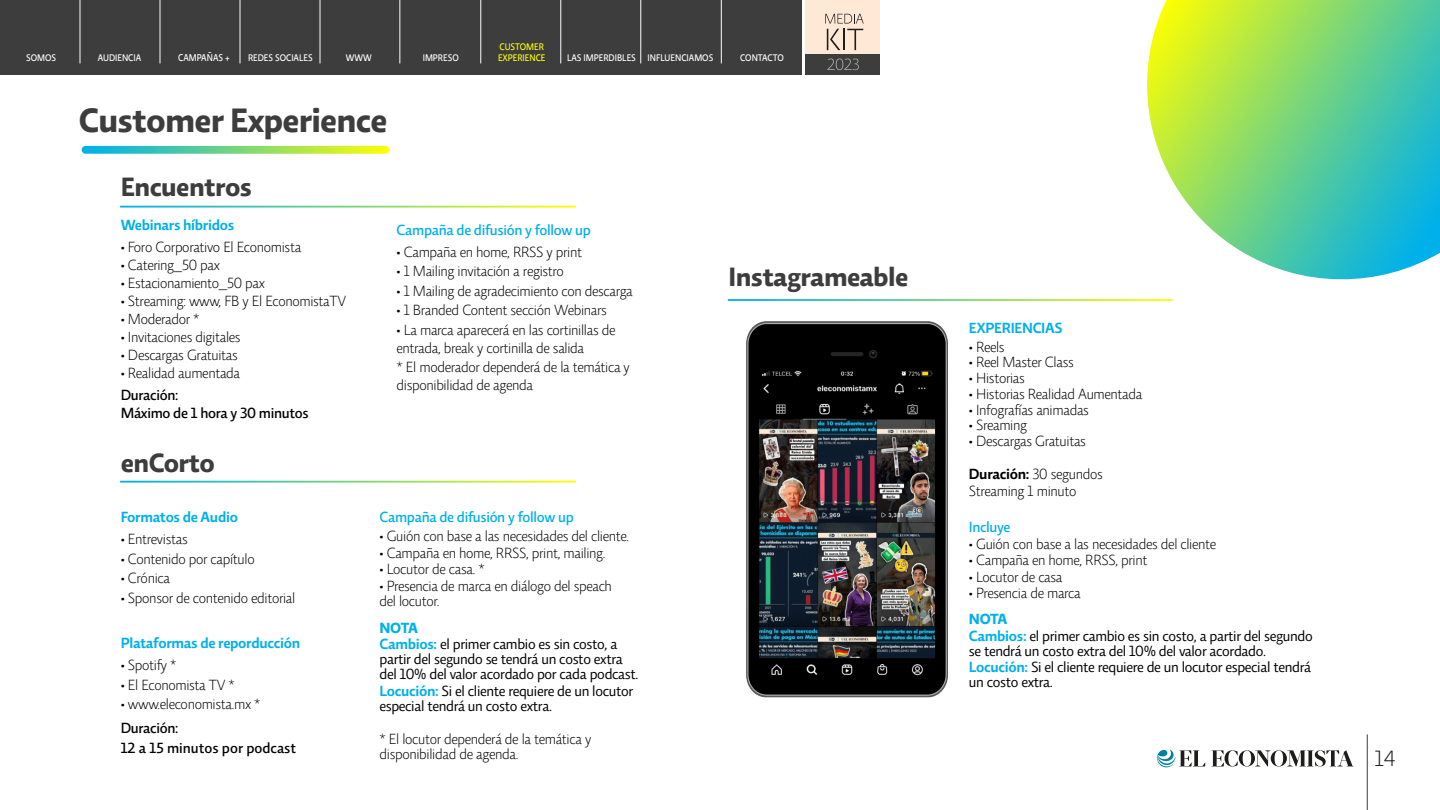
<style>
.page{position:relative;width:1440px;height:810px;background:#fff}
.page>*{position:absolute;margin:0;border:0;box-sizing:border-box;transform-origin:0 0}
.t1{font:700 34.5px "Relato Sans OT";letter-spacing:-.02em;color:#3d3d3d}
.t2{font:700 27px "Relato Sans OT";letter-spacing:-.02em;color:#3d3d3d}
.t3{font:300 22.5px "Relato Sans OT";color:#1d1d1b}
.t4{font:300 15px/18px "Relato Sans OT";letter-spacing:-.02em;color:#000}
.t5{font:15px/16.5px "Relato Sans OT";letter-spacing:-.02em;color:#000}
.t6{font:600 15px "Relato Sans OT";letter-spacing:-.02em;color:#00b0ea}
.t7{font:500 15px "Relato Sans OT";letter-spacing:-.02em;color:#00b0ea}
.t8{font:500 15px/18px "Relato Sans OT";letter-spacing:-.02em;color:#000}
.t9{font:500 15px/19.5px "Relato Sans OT";color:#000}
.t10{font:500 10.05px "Relato Sans OT";color:#fff;scale:.88 1}
.t11{font:500 9.75px "Relato Sans OT";color:#fff;scale:.9 1}
.t12{font:500 9.75px "Relato Sans OT";color:#ff0;scale:.9 1}
.s1{font-weight:700;color:#00b0ea}
.s2{font-weight:600;color:#00b0ea}
.s3{font-weight:600}
</style>
<div class="page">
<svg style="left:1147px;top:0;width:293px;height:280px;background:#80d792"></svg>
<svg style="left:1212px;top:750px;width:142px;height:17px"></svg>
<svg style="left:1157px;top:749px;width:48px;height:19px"></svg>
<hr style="left:1367px;top:734px;width:1px;height:76px;background:#3d3d3d">
<svg style="left:86px;top:146px;width:299px;height:8px;background:#7dd67e"></svg>
<img style="left:727px;top:299px;width:256px;height:399px">
<div style="left:0;top:0;width:802px;height:75px;background:#3d3d3d"></div>
<hr style="left:80px;top:0;width:1px;height:63px;background:#fff">
<hr style="left:160px;top:0;width:1px;height:63px;background:#fff">
<hr style="left:240px;top:0;width:1px;height:63px;background:#fff">
<hr style="left:320px;top:0;width:1px;height:63px;background:#fff">
<hr style="left:400px;top:0;width:1px;height:63px;background:#fff">
<hr style="left:481px;top:0;width:1px;height:63px;background:#fff">
<hr style="left:561px;top:0;width:1px;height:63px;background:#fff">
<hr style="left:641px;top:0;width:1px;height:63px;background:#fff">
<hr style="left:721px;top:0;width:1px;height:63px;background:#fff">
<div style="left:805px;top:0;width:75px;height:54px;background:#ffe8d5"></div>
<div style="left:805px;top:55px;width:75px;height:20px;background:#3d3d3d"></div>
<svg style="left:825px;top:14px;width:39px;height:36px"></svg>
<svg style="left:827px;top:59px;width:32px;height:11px"></svg>
<p class="t12" style="left:500px;top:41px;width:51px">CUSTOMER</p>
<p class="t11" style="left:26px;top:52px;width:35px">SOMOS</p>
<p class="t11" style="left:98px;top:52px;width:50px">AUDIENCIA</p>
<p class="t10" style="left:178px;top:52px;width:60px">CAMPAÑAS +</p>
<p class="t11" style="left:346px;top:52px;width:30px">WWW</p>
<p class="t11" style="left:423px;top:52px;width:42px">IMPRESO</p>
<p class="t11" style="left:567px;top:52px;width:164px">LAS IMPERDIBLES INFLUENCIAMOS</p>
<p class="t11" style="left:740px;top:52px;width:50px">CONTACTO</p>
<p class="t11" style="left:248px;top:52px;width:73px">REDES SOCIALES</p>
<p class="t12" style="left:498px;top:52px;width:54px">EXPERIENCE</p>
<h1 class="t1" style="left:79px;top:99px;width:310px">Customer Experience</h1>
<h2 class="t2" style="left:121px;top:171px;width:133px">Encuentros</h2>
<p class="t6" style="left:121px;top:216px;width:115px">Webinars híbridos</p>
<p class="t4" style="left:121px;top:238px;width:182px">• Foro Corporativo El Economista</p>
<p class="t4" style="left:121px;top:256px;width:101px">• Catering_50 pax</p>
<p class="t4" style="left:121px;top:274px;width:146px">• Estacionamiento_50 pax</p>
<p class="t4" style="left:121px;top:292px;width:227px">• Streaming: www, FB y El EconomistaTV</p>
<p class="t4" style="left:121px;top:310px;width:80px">• Moderador *</p>
<p class="t4" style="left:121px;top:328px;width:121px">• Invitaciones digitales</p>
<p class="t4" style="left:121px;top:346px;width:119px">• Descargas Gratuitas</p>
<p class="t4" style="left:121px;top:364px;width:121px">• Realidad aumentada</p>
<p class="t8" style="left:121px;top:386px;width:189px">Duración:<br>Máximo de 1 hora y 30 minutos</p>
<p class="t7" style="left:397px;top:221px;width:196px">Campaña de difusión y follow up</p>
<p class="t4" style="left:397px;top:243px;width:187px">• Campaña en home, RRSS y print</p>
<p class="t4" style="left:397px;top:262px;width:169px">• 1 Mailing invitación a registro</p>
<p class="t4" style="left:397px;top:282px;width:238px">• 1 Mailing de agradecimiento con descarga</p>
<p class="t4" style="left:397px;top:301px;width:212px">• 1 Branded Content sección Webinars</p>
<p class="t4" style="left:397px;top:321px;width:220px">• La marca aparecerá en las cortinillas de entrada, break y cortinilla de salida</p>
<p class="t4" style="left:397px;top:358px;width:235px">* El moderador dependerá de la temática y disponibilidad de agenda</p>
<h2 class="t2" style="left:121px;top:446px;width:96px">enCorto</h2>
<p class="t6" style="left:121px;top:508px;width:119px">Formatos de Audio</p>
<p class="t4" style="left:121px;top:530px;width:68px">• Entrevistas</p>
<p class="t4" style="left:121px;top:550px;width:135px">• Contenido por capítulo</p>
<p class="t4" style="left:121px;top:569px;width:51px">• Crónica</p>
<p class="t4" style="left:121px;top:589px;width:176px">• Sponsor de contenido editorial</p>
<p class="t6" style="left:121px;top:634px;width:181px">Plataformas de reporducción</p>
<p class="t4" style="left:121px;top:656px;width:57px">• Spotify *</p>
<p class="t4" style="left:121px;top:676px;width:116px">• El Economista TV *</p>
<p class="t4" style="left:121px;top:695px;width:141px">• www.eleconomista.mx *</p>
<p class="t9" style="left:121px;top:718px;width:177px">Duración:<br>12 a 15 minutos por podcast</p>
<p class="t7" style="left:380px;top:508px;width:196px">Campaña de difusión y follow up</p>
<p class="t4" style="left:380px;top:527px;width:251px">• Guión con base a las necesidades del cliente.</p>
<p class="t4" style="left:380px;top:544px;width:227px">• Campaña en home, RRSS, print, mailing.</p>
<p class="t4" style="left:380px;top:560px;width:107px">• Locutor de casa. *</p>
<p class="t4" style="left:380px;top:578px;width:234px;line-height:15px">• Presencia de marca en diálogo del speach del locutor.</p>
<p class="t5" style="left:380px;top:619px;width:239px"><span class="s1">NOTA<br></span><span class="s2">Cambios:</span> el primer cambio es sin costo, a</p>
<p class="t5" style="left:380px;top:651px;width:260px;line-height:15px">partir del segundo se tendrá un costo extra del 10% del valor acordado por cada podcast.</p>
<p class="t5" style="left:380px;top:683px;width:255px;line-height:15px"><span class="s2">Locución:</span> Si el cliente requiere de un locutor especial tendrá un costo extra.</p>
<p class="t4" style="left:380px;top:731px;width:213px;line-height:15px">* El locutor dependerá de la temática y disponibilidad de agenda.</p>
<h2 class="t2" style="left:729px;top:260px;width:181px">Instagrameable</h2>
<p class="t6" style="left:969px;top:319px;width:95px">EXPERIENCIAS</p>
<p class="t4" style="left:969px;top:338px;width:37px">• Reels</p>
<p class="t4" style="left:969px;top:353px;width:106px">• Reel Master Class</p>
<p class="t4" style="left:969px;top:369px;width:57px">• Historias</p>
<p class="t4" style="left:969px;top:385px;width:175px">• Historias Realidad Aumentada</p>
<p class="t4" style="left:969px;top:401px;width:122px">• Infografías animadas</p>
<p class="t4" style="left:969px;top:416px;width:60px">• Sreaming</p>
<p class="t4" style="left:969px;top:432px;width:119px">• Descargas Gratuitas</p>
<p class="t4" style="left:969px;top:465px;width:135px;line-height:17.2px"><span class="s3">Duración:</span> 30 segundos<br>Streaming 1 minuto</p>
<p class="t7" style="left:969px;top:518px;width:43px">Incluye</p>
<p class="t4" style="left:969px;top:535px;width:249px">• Guión con base a las necesidades del cliente</p>
<p class="t4" style="left:969px;top:551px;width:180px">• Campaña en home, RRSS, print</p>
<p class="t4" style="left:969px;top:568px;width:95px">• Locutor de casa</p>
<p class="t4" style="left:969px;top:584px;width:113px">• Presencia de marca</p>
<p class="t5" style="left:969px;top:611px;width:345px"><span class="s1">NOTA<br></span><span class="s2">Cambios:</span> el primer cambio es sin costo, a partir del segundo</p>
<p class="t5" style="left:969px;top:642px;width:344px">se tendrá un costo extra del 10% del valor acordado.<br><span class="s2">Locución:</span> Si el cliente requiere de un locutor especial tendrá</p>
<p class="t5" style="left:969px;top:674px;width:85px">un costo extra.</p>
<h3 class="t3" style="left:1375px;top:746px;width:22px">14</h3>
</div>
